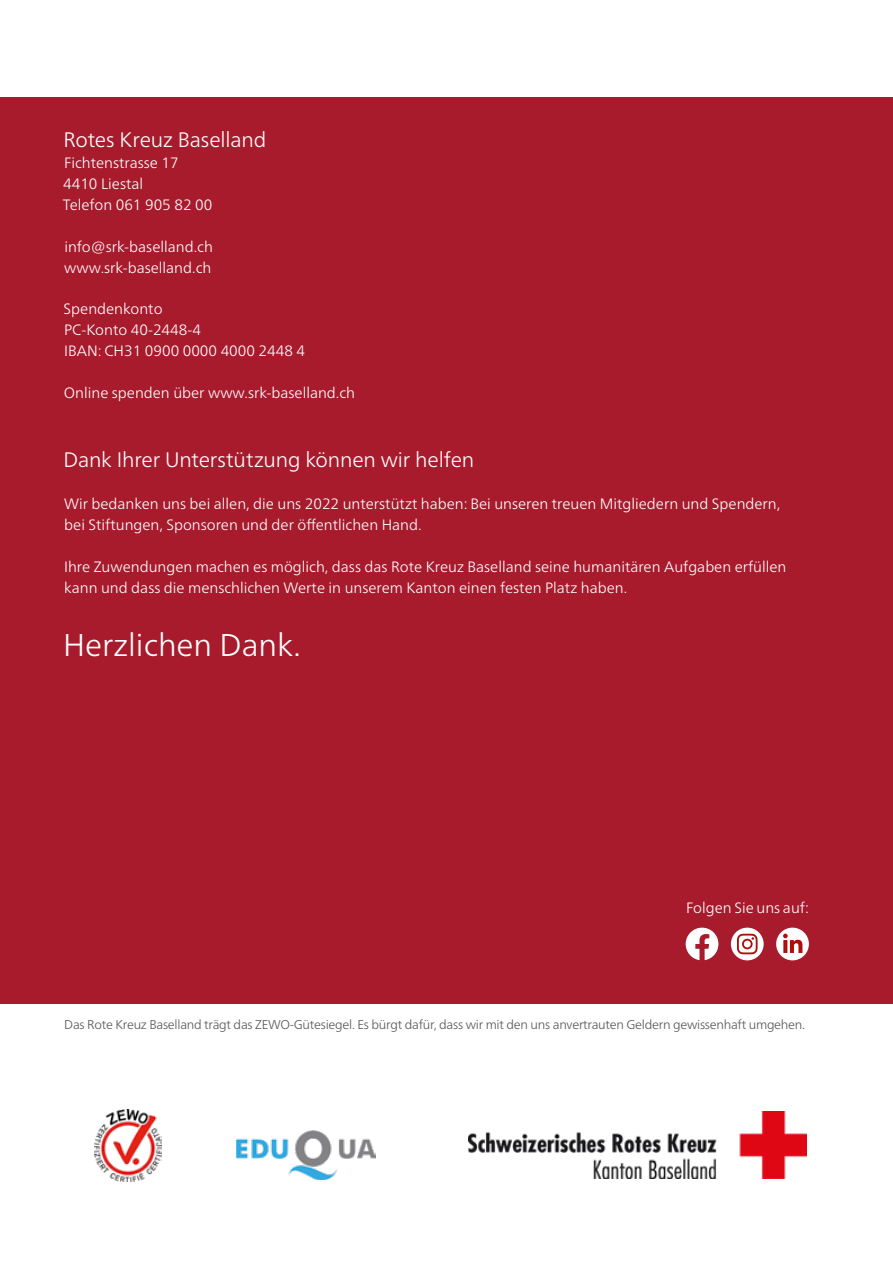
<style>
.page{position:relative;width:893px;height:1263px;background:#fff}
.page>*{position:absolute;margin:0;border:0;box-sizing:border-box;transform-origin:0 0}
.t1{font:300 31.5px "Frutiger Neue LTW1 G";color:#fff}
.t2{font:300 21px "Frutiger Neue LTW1 G";letter-spacing:-.01em;color:#fff}
.t3{font:300 15px/21px "Frutiger Neue LTW1 G";color:#fff}
.t4{font:300 12.75px "Frutiger Neue LTW1 G";letter-spacing:-.02em;color:#575756}
</style>
<div class="page">
<div style="left:0;top:98px;width:893px;height:906px;background:#a71b2d"></div>
<img style="left:94px;top:1109px;width:67px;height:72px">
<img style="left:236px;top:1130px;width:140px;height:50px">
<img style="left:469px;top:1112px;width:338px;height:66px">
<div style="left:731px;top:928px;width:33px;height:32px;background:#fff;border-radius:50%"></div>
<svg style="left:737px;top:934px;width:21px;height:20px"></svg>
<svg style="left:686px;top:928px;width:32px;height:32px"></svg>
<div style="left:776px;top:928px;width:33px;height:32px;background:#fff;border-radius:50%"></div>
<svg style="left:783px;top:933px;width:19px;height:20px"></svg>
<h2 class="t2" style="left:64px;top:127px;width:204px">Rotes Kreuz Baselland</h2>
<p class="t3" style="left:63px;top:153px;width:151px">Fichtenstrasse 17<br>4410 Liestal<br>Telefon 061 905 82 00</p>
<p class="t3" style="left:64px;top:237px;width:150px">info@srk-baselland.ch www.srk-baselland.ch</p>
<p class="t3" style="left:64px;top:298px;width:243px">Spendenkonto<br>PC-Konto 40-2448-4<br>IBAN: CH31 0900 0000 4000 2448 4</p>
<p class="t3" style="left:64px;top:382px;width:293px">Online spenden über www.srk-baselland.ch</p>
<h2 class="t2" style="left:64px;top:447px;width:412px">Dank Ihrer Unterstützung können wir helfen</h2>
<p class="t3" style="left:64px;top:493px;width:718px">Wir bedanken uns bei allen, die uns 2022 unterstützt haben: Bei unseren treuen Mitgliedern und Spendern, bei Stiftungen, Sponsoren und der öffentlichen Hand.</p>
<p class="t3" style="left:64px;top:556px;width:724px">Ihre Zuwendungen machen es möglich, dass das Rote Kreuz Baselland seine humanitären Aufgaben erfüllen kann und dass die menschlichen Werte in unserem Kanton einen festen Platz haben.</p>
<h1 class="t1" style="left:63px;top:626px;width:239px">Herzlichen Dank.</h1>
<p class="t3" style="left:686px;top:897px;width:124px">Folgen Sie uns auf:</p>
<p class="t4" style="left:64px;top:1017px;width:742px">Das Rote Kreuz Baselland trägt das ZEWO-Gütesiegel. Es bürgt dafür, dass wir mit den uns anvertrauten Geldern gewissenhaft umgehen.</p>
</div>
